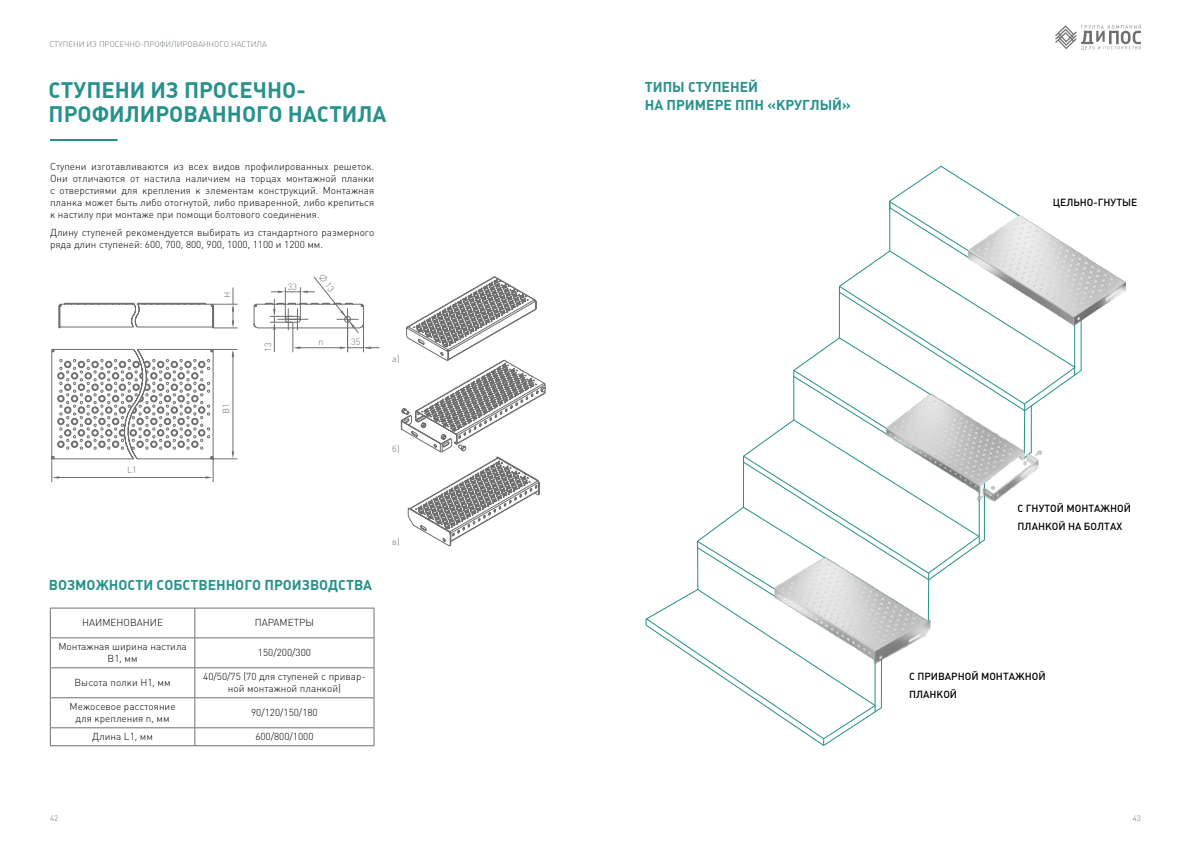
<style>
.page{position:relative;width:1191px;height:842px;background:#fff}
.page>*{position:absolute;margin:0;border:0;box-sizing:border-box;transform-origin:0 0}
.t1{font:700 22px/24px "Plumb";color:#27918c}
.t2{font:700 14px/18px "Plumb";color:#27918c}
.t3{font:500 10.2px/18px "Plumb";color:#000}
.t4{font:300 10px/12px "Plumb";color:#000;text-align:center}
.t5{font:300 9px "Plumb";color:#706f6f}
.t6{font:300 8px "Plumb";color:#70777c}
</style>
<div class="page">
<svg style="left:1055px;top:24px;width:86px;height:26px"></svg>
<hr style="left:50px;top:139px;width:68px;height:2px;background:#27918c">
<hr style="left:50px;top:637px;width:145px;height:1px;background:#706f6f">
<hr style="left:195px;top:637px;width:179px;height:1px;background:#706f6f">
<hr style="left:50px;top:667px;width:145px;height:1px;background:#706f6f">
<hr style="left:195px;top:667px;width:179px;height:1px;background:#706f6f">
<hr style="left:50px;top:697px;width:145px;height:1px;background:#706f6f">
<hr style="left:195px;top:697px;width:179px;height:1px;background:#706f6f">
<hr style="left:50px;top:727px;width:145px;height:1px;background:#706f6f">
<hr style="left:195px;top:727px;width:179px;height:1px;background:#706f6f">
<svg style="left:195px;top:609px;width:1px;height:136px"></svg>
<hr style="left:50px;top:745px;width:145px;height:1px;background:#706f6f">
<hr style="left:195px;top:745px;width:179px;height:1px;background:#706f6f">
<hr style="left:50px;top:608px;width:145px;height:1px;background:#706f6f">
<hr style="left:195px;top:608px;width:179px;height:1px;background:#706f6f">
<svg style="left:50px;top:608px;width:1px;height:137px"></svg>
<svg style="left:374px;top:608px;width:1px;height:137px"></svg>
<svg style="left:645px;top:165px;width:481px;height:581px"></svg>
<img style="left:877px;top:359px;width:173px;height:173px">
<svg style="left:401px;top:276px;width:145px;height:270px"></svg>
<svg style="left:51px;top:276px;width:328px;height:206px"></svg>
<p class="t6" style="left:49px;top:40px;width:219px">СТУПЕНИ ИЗ ПРОСЕЧНО-ПРОФИЛИРОВАННОГО НАСТИЛА</p>
<h1 class="t1" style="left:49px;top:78px;width:339px">СТУПЕНИ ИЗ ПРОСЕЧНО-<br>ПРОФИЛИРОВАННОГО НАСТИЛА</h1>
<p class="t4" style="left:50px;top:161px;width:326px;text-align:justify">Ступени изготавливаются из всех видов профилированных решеток.<br>Они отличаются от настила наличием на торцах монтажной планки с отверстиями для крепления к элементам конструкций. Монтажная планка может быть либо отогнутой, либо приваренной, либо крепиться к настилу при монтаже при помощи болтового соединения.</p>
<p class="t4" style="left:50px;top:227px;width:326px;text-align:left">Длину ступеней рекомендуется выбирать из стандартного размерного ряда длин ступеней: 600, 700, 800, 900, 1000, 1100 и 1200 мм.</p>
<p class="t5" style="left:127px;top:465px;width:11px">L1</p>
<p class="t5" style="left:222px;top:298px;width:8px;rotate:-90deg">H</p>
<p class="t5" style="left:221px;top:414px;width:12px;rotate:-90deg">B1</p>
<p class="t5" style="left:288px;top:281px;width:11px">33</p>
<p class="t5" style="left:263px;top:352px;width:11px;rotate:-90deg">13</p>
<p class="t5" style="left:319px;top:336px;width:7px">n</p>
<p class="t5" style="left:351px;top:336px;width:11px">35</p>
<p class="t5" style="left:392px;top:354px;width:9px">а)</p>
<p class="t5" style="left:392px;top:444px;width:9px">б)</p>
<h2 class="t2" style="left:49px;top:576px;width:325px">ВОЗМОЖНОСТИ СОБСТВЕННОГО ПРОИЗВОДСТВА</h2>
<p class="t4" style="left:82px;top:617px;width:82px">НАИМЕНОВАНИЕ</p>
<p class="t4" style="left:255px;top:617px;width:61px">ПАРАМЕТРЫ</p>
<p class="t4" style="left:58px;top:641px;width:130px">Монтажная ширина настила<br>B1, мм</p>
<p class="t4" style="left:258px;top:647px;width:55px">150/200/300</p>
<p class="t4" style="left:75px;top:677px;width:97px">Высота полки H1, мм</p>
<p class="t4" style="left:203px;top:671px;width:164px">40/50/75 (70 для ступеней с привар&shy;ной монтажной планкой)</p>
<p class="t4" style="left:70px;top:701px;width:107px">Межосевое расстояние для крепления n, мм</p>
<p class="t4" style="left:251px;top:707px;width:68px">90/120/150/180</p>
<p class="t4" style="left:92px;top:731px;width:62px">Длина L1, мм</p>
<p class="t4" style="left:255px;top:731px;width:60px">600/800/1000</p>
<p class="t5" style="left:392px;top:537px;width:9px">в)</p>
<h2 class="t2" style="left:645px;top:78px;width:208px">ТИПЫ СТУПЕНЕЙ<br>НА ПРИМЕРЕ ППН «КРУГЛЫЙ»</h2>
<p class="t3" style="left:1053px;top:193px;width:86px">ЦЕЛЬНО-ГНУТЫЕ</p>
<p class="t3" style="left:1017px;top:499px;width:115px">С ГНУТОЙ МОНТАЖНОЙ<br>ПЛАНКОЙ НА БОЛТАХ</p>
<p class="t3" style="left:909px;top:667px;width:138px">С ПРИВАРНОЙ МОНТАЖНОЙ<br>ПЛАНКОЙ</p>
<p class="t6" style="left:50px;top:814px;width:10px">42</p>
<p class="t6" style="left:1132px;top:814px;width:10px">43</p>
</div>
